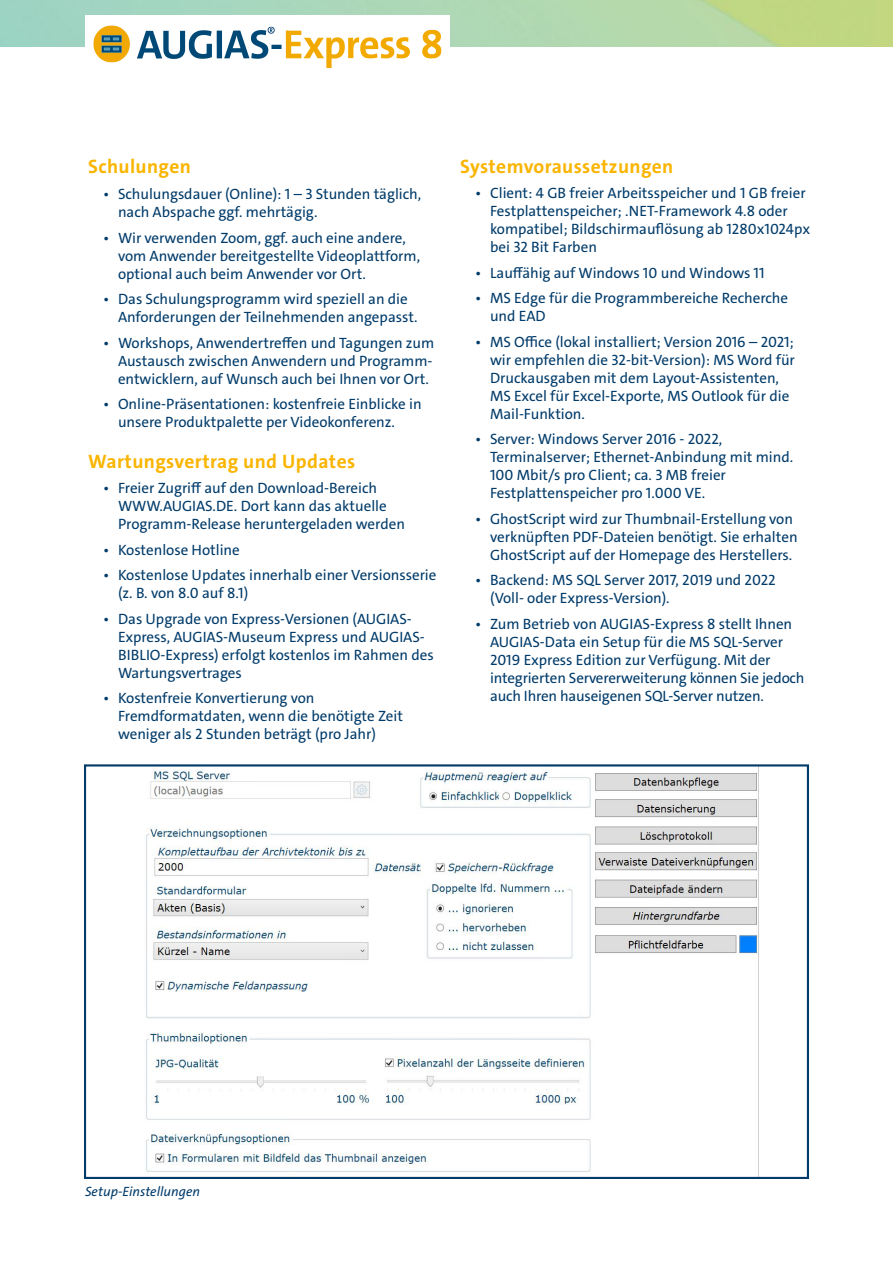
<style>
.page{position:relative;width:893px;height:1263px;background:#fff}
.page>*{position:absolute;margin:0;border:0;box-sizing:border-box;transform-origin:0 0}
.t1{font:700 19.5px "The Sans C4 s";letter-spacing:.02em;color:#fab500}
.t2{font:15px/18px "The Sans C4 s";letter-spacing:-.005em;color:#003b6a}
.t3{font:italic 13.5px "The Sans C4 s";color:#003b6a}
</style>
<div class="page">
<img style="left:93px;top:25px;width:349px;height:44px">
<img style="left:146px;top:767px;width:613px;height:409px">
<div style="left:84px;top:764px;width:725px;height:415px;border:2px solid #003b6a"></div>
<h1 class="t1" style="left:88px;top:154px;width:104px">Schulungen</h1>
<p class="t2" style="left:118px;top:185px;width:305px;text-indent:-15px">• Schulungsdauer (Online): 1 – 3 Stunden täglich, nach Abspache ggf. mehrtägig.</p>
<p class="t2" style="left:118px;top:229px;width:304px;text-indent:-15px">• Wir verwenden Zoom, ggf. auch eine andere, vom Anwender bereitgestellte Videoplattform, optional auch beim Anwender vor Ort.</p>
<p class="t2" style="left:118px;top:290px;width:301px;text-indent:-15px">• Das Schulungsprogramm wird speziell an die<br>Anforderungen der Teilnehmenden angepasst.</p>
<p class="t2" style="left:118px;top:334px;width:318px;text-align:justify;text-indent:-15px">• Workshops, Anwendertreffen und Tagungen zum Austausch zwischen Anwendern und Programm&shy;entwicklern, auf Wunsch auch bei Ihnen vor Ort.</p>
<p class="t2" style="left:118px;top:395px;width:305px;text-indent:-15px">• Online-Präsentationen: kostenfreie Einblicke in unsere Produktpalette per Videokonferenz.</p>
<h1 class="t1" style="left:88px;top:448px;width:269px">Wartungsvertrag und Updates</h1>
<p class="t2" style="left:118px;top:479px;width:289px;text-indent:-15px">• Freier Zugriff auf den Download-Bereich<br>WWW.AUGIAS.DE. Dort kann das aktuelle<br>Programm-Release heruntergeladen werden</p>
<p class="t2" style="left:103px;top:541px;width:138px">• Kostenlose Hotline</p>
<p class="t2" style="left:118px;top:566px;width:320px;text-indent:-15px">• Kostenlose Updates innerhalb einer Versionsserie (z. B. von 8.0 auf 8.1)</p>
<p class="t2" style="left:118px;top:610px;width:317px;text-indent:-15px">• Das Upgrade von Express-Versionen (AUGIAS-Express, AUGIAS-Museum Express und AUGIAS-BIBLIO-Express) erfolgt kostenlos im Rahmen des Wartungsvertrages</p>
<p class="t2" style="left:118px;top:689px;width:287px;text-indent:-15px">• Kostenfreie Konvertierung von<br>Fremdformatdaten, wenn die benötigte Zeit weniger als 2 Stunden beträgt (pro Jahr)</p>
<h1 class="t1" style="left:460px;top:153px;width:215px">Systemvoraussetzungen</h1>
<p class="t2" style="left:490px;top:184px;width:322px;text-indent:-15px">• Client: 4 GB freier Arbeitsspeicher und 1 GB freier Festplattenspeicher; .NET-Framework 4.8 oder kompatibel; Bildschirmauflösung ab 1280x1024px bei 32 Bit Farben</p>
<p class="t2" style="left:475px;top:264px;width:291px">• Lauffähig auf Windows 10 und Windows 11</p>
<p class="t2" style="left:490px;top:289px;width:300px;text-indent:-15px">• MS Edge für die Programmbereiche Recherche und EAD</p>
<p class="t2" style="left:490px;top:333px;width:306px;text-indent:-15px">• MS Office (lokal installiert; Version 2016 – 2021; wir empfehlen die 32-bit-Version): MS Word für Druckausgaben mit dem Layout-Assistenten, MS Excel für Excel-Exporte, MS Outlook für die Mail-Funktion.</p>
<p class="t2" style="left:490px;top:430px;width:305px;text-indent:-15px">• Server: Windows Server 2016 - 2022, Terminalserver; Ethernet-Anbindung mit mind.<br>100 Mbit/s pro Client; ca. 3 MB freier Festplattenspeicher pro 1.000 VE.</p>
<p class="t2" style="left:490px;top:510px;width:309px;text-indent:-15px">• GhostScript wird zur Thumbnail-Erstellung von verknüpften PDF-Dateien benötigt. Sie erhalten<br>GhostScript auf der Homepage des Herstellers.</p>
<p class="t2" style="left:490px;top:571px;width:287px;text-indent:-15px">• Backend: MS SQL Server 2017, 2019 und 2022 (Voll- oder Express-Version).</p>
<p class="t2" style="left:490px;top:615px;width:316px;text-indent:-15px">• Zum Betrieb von AUGIAS-Express 8 stellt Ihnen AUGIAS-Data ein Setup für die MS SQL-Server 2019 Express Edition zur Verfügung. Mit der integrierten Servererweiterung können Sie jedoch auch Ihren hauseigenen SQL-Server nutzen.</p>
<p class="t3" style="left:85px;top:1183px;width:117px">Setup-Einstellungen</p>
</div>
